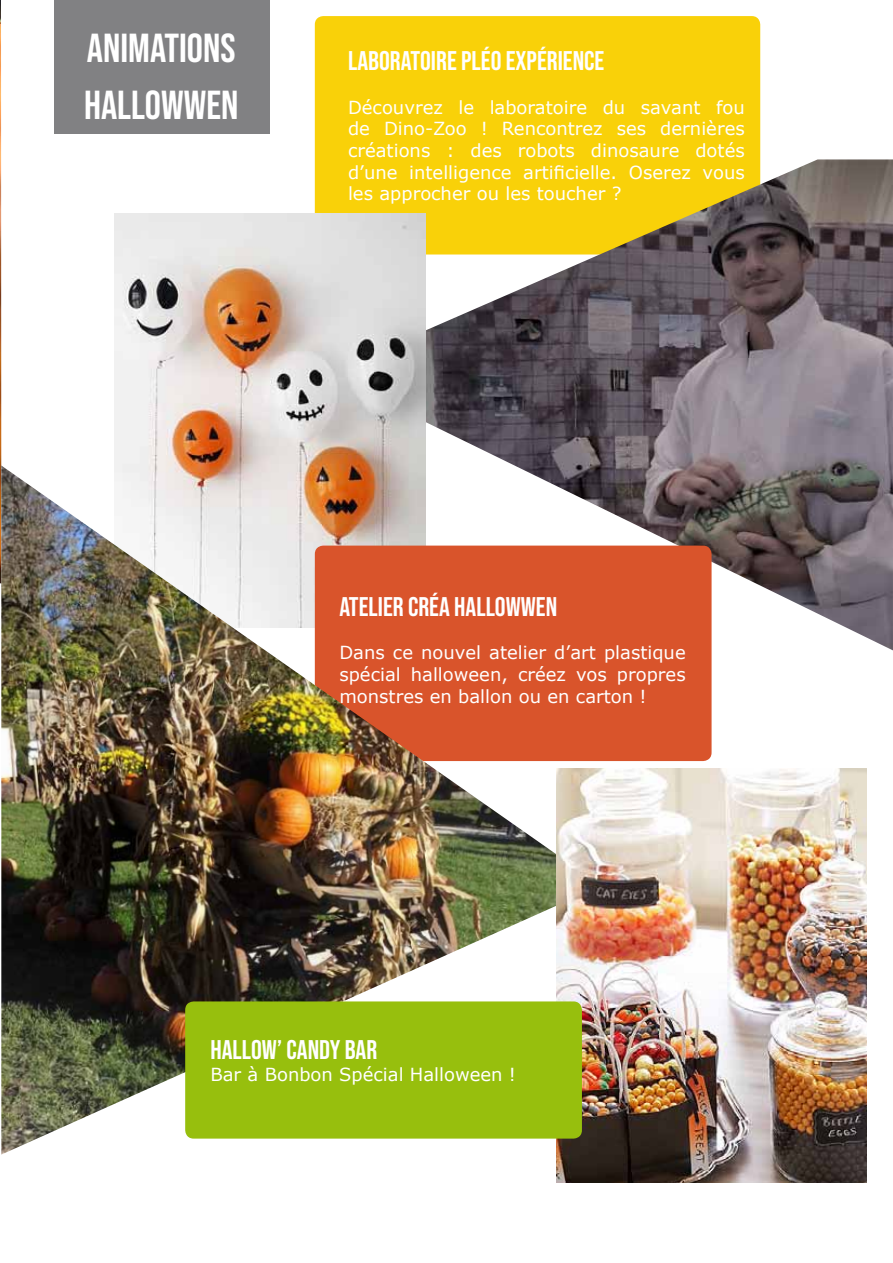
<style>
.page{position:relative;width:893px;height:1263px;background:#fff}
.page>*{position:absolute;margin:0;border:0;box-sizing:border-box;transform-origin:0 0}
.t1{font:40.5px/57px "Bebas Neue";color:#fff}
.t2{font:27px "Bebas Neue";color:#fff}
.t3{font:18px/21.6px "Verdana";color:#fff;text-align:justify}
</style>
<div class="page">
<img style="left:0;top:0;width:1px;height:584px">
<div style="left:54px;top:0;width:216px;height:133px;background:#818183"></div>
<div style="left:315px;top:16px;width:445px;height:238px;background:#f9d109;border-radius:9px"></div>
<img style="left:425px;top:159px;width:468px;height:491px">
<img style="left:115px;top:213px;width:310px;height:252px">
<div style="left:315px;top:546px;width:397px;height:215px;background:#d9542b;border-radius:9px"></div>
<img style="left:1px;top:465px;width:556px;height:689px">
<img style="left:556px;top:769px;width:311px;height:413px">
<div style="left:185px;top:1001px;width:397px;height:137px;background:#97bf0d;border-radius:9px"></div>
<h1 class="t1" style="left:84px;top:19px;width:156px">ANIMATIONS<br>HALLOWWEN</h1>
<h2 class="t2" style="left:348px;top:46px;width:258px">LABORATOIRE PLÉO EXPÉRIENCE</h2>
<p class="t3" style="left:348px;top:96px;width:398px">Découvrez le laboratoire du savant fou de Dino-Zoo ! Rencontrez ses dernières créations : des robots dinosaure dotés d’une intelligence artificielle. Oserez vous les approcher ou les toucher ?</p>
<h2 class="t2" style="left:339px;top:591px;width:219px">ATELIER CRÉA HALLOWWEN</h2>
<p class="t3" style="left:339px;top:642px;width:348px">Dans ce nouvel atelier d’art plastique spécial halloween, créez vos propres monstres en ballon ou en carton !</p>
<h2 class="t2" style="left:210px;top:1035px;width:168px">HALLOW’ CANDY BAR</h2>
<p class="t3" style="left:210px;top:1063px;width:307px">Bar à Bonbon Spécial Halloween !</p>
</div>
